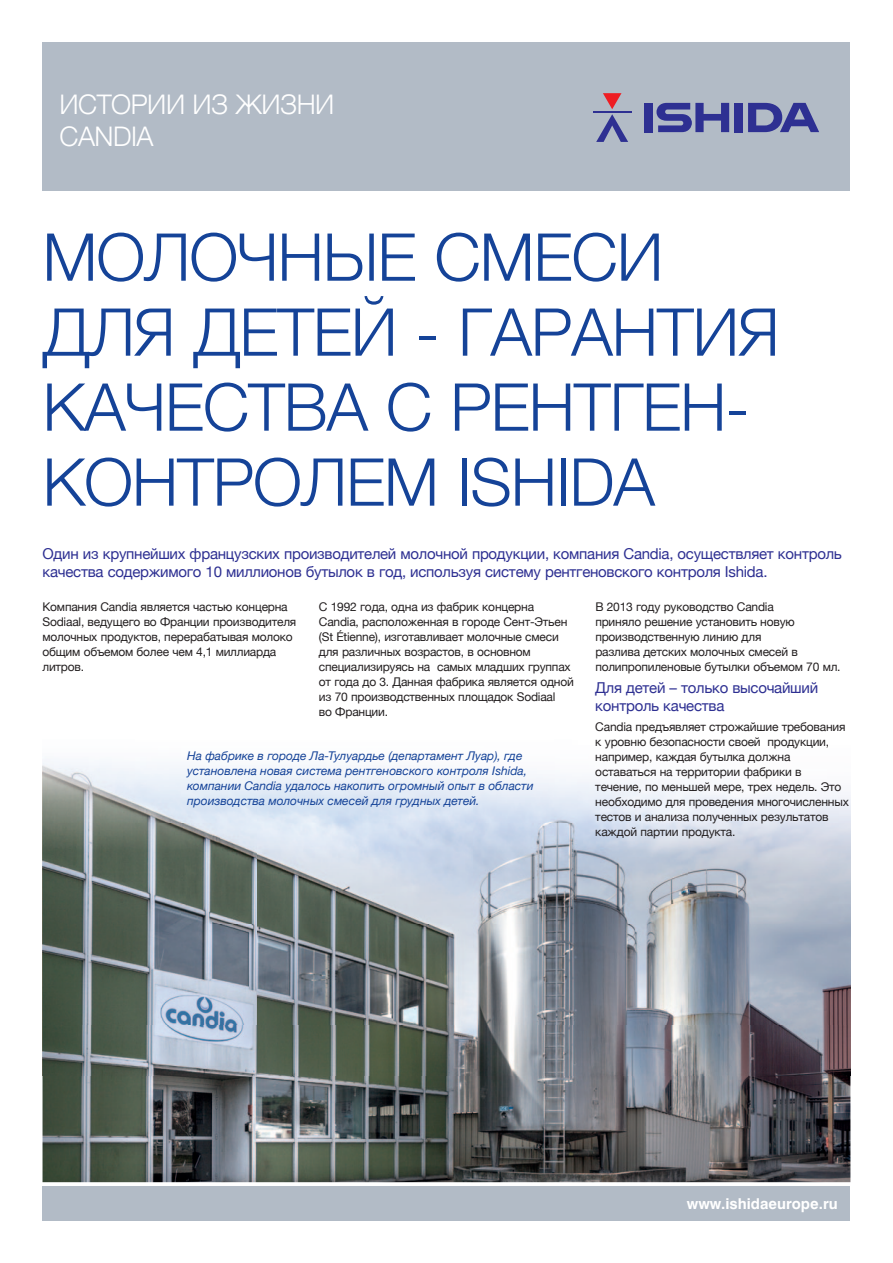
<style>
.page{position:relative;width:893px;height:1263px;background:#fff}
.page>*{position:absolute;margin:0;border:0;box-sizing:border-box;transform-origin:0 0}
.t1{font:300 66px/75px "Helvetica Neue";letter-spacing:-.02em;color:#154398}
.t2{font:300 27px/31.2px "Helvetica Neue";letter-spacing:-.02em;color:#fff}
.t3{font:15px/18px "Helvetica Neue";letter-spacing:-.02em;color:#2e3092}
.t4{font:700 15px "Swiss 721 BT";color:#fff}
.t5{font:12px/15px "Helvetica Neue";letter-spacing:-.02em;color:#231f20}
.t6{font:italic 12px/15px "Helvetica Neue";color:#154398}
</style>
<div class="page">
<img style="left:43px;top:1076px;width:807px;height:106px">
<img style="left:43px;top:760px;width:807px;height:316px">
<div style="left:43px;top:43px;width:807px;height:148px;background:#b2bbc6"></div>
<svg style="left:596px;top:93px;width:32px;height:49px"></svg>
<hr style="left:593px;top:111px;width:38px;height:2px;background:#2e3092">
<div style="left:734px;top:103px;width:9px;height:29px;background:#2e3092"></div>
<svg style="left:656px;top:103px;width:73px;height:29px"></svg>
<div style="left:644px;top:103px;width:9px;height:29px;background:#2e3092"></div>
<svg style="left:748px;top:103px;width:71px;height:29px"></svg>
<div style="left:43px;top:1186px;width:807px;height:34px;background:#b2bbc6"></div>
<h2 class="t2" style="left:60px;top:88px;width:276px">ИСТОРИИ ИЗ ЖИЗНИ<br>CANDIA</h2>
<h1 class="t1" style="left:43px;top:216px;width:739px">МОЛОЧНЫЕ СМЕСИ<br>ДЛЯ ДЕТЕЙ - ГАРАНТИЯ<br>КАЧЕСТВА С РЕНТГЕН-<br>КОНТРОЛЕМ ISHIDA</h1>
<p class="t3" style="left:43px;top:545px;width:801px">Один из крупнейших французских производителей молочной продукции, компания Candia, осуществляет контроль качества содержимого 10 миллионов бутылок в год, используя систему рентгеновского контроля Ishida.</p>
<p class="t5" style="left:43px;top:600px;width:255px">Компания Candia является частью концерна Sodiaal, ведущего во Франции производителя молочных продуктов, перерабатывая молоко общим объемом более чем 4,1 миллиарда литров.</p>
<p class="t5" style="left:319px;top:600px;width:256px">С 1992 года, одна из фабрик концерна Candia, расположенная в городе Сент-Этьен (St Étienne), изготавливает молочные смеси для различных возрастов, в основном специализируясь на самых младших группах от года до 3. Данная фабрика является одной из 70 производственных площадок Sodiaal<br>во Франции.</p>
<p class="t5" style="left:595px;top:600px;width:247px">В 2013 году руководство Candia<br>приняло решение установить новую производственную линию для<br>разлива детских молочных смесей в полипропиленовые бутылки объемом 70 мл.</p>
<p class="t3" style="left:595px;top:680px;width:224px">Для детей – только высочайший контроль качества</p>
<p class="t5" style="left:595px;top:719px;width:255px">Candia предъявляет строжайшие требования к уровню безопасности своей продукции, например, каждая бутылка должна оставаться на территории фабрики в течение, по меньшей мере, трех недель. Это необходимо для проведения многочисленных тестов и анализа полученных результатов каждой партии продукта.</p>
<p class="t6" style="left:187px;top:749px;width:348px">На фабрике в городе Ла-Тулуардье (департамент Луар), где установлена новая система рентгеновского контроля Ishida, компании Candia удалось накопить огромный опыт в области производства молочных смесей для грудных детей.</p>
<p class="t4" style="left:687px;top:1195px;width:152px">www.ishidaeurope.ru</p>
</div>
